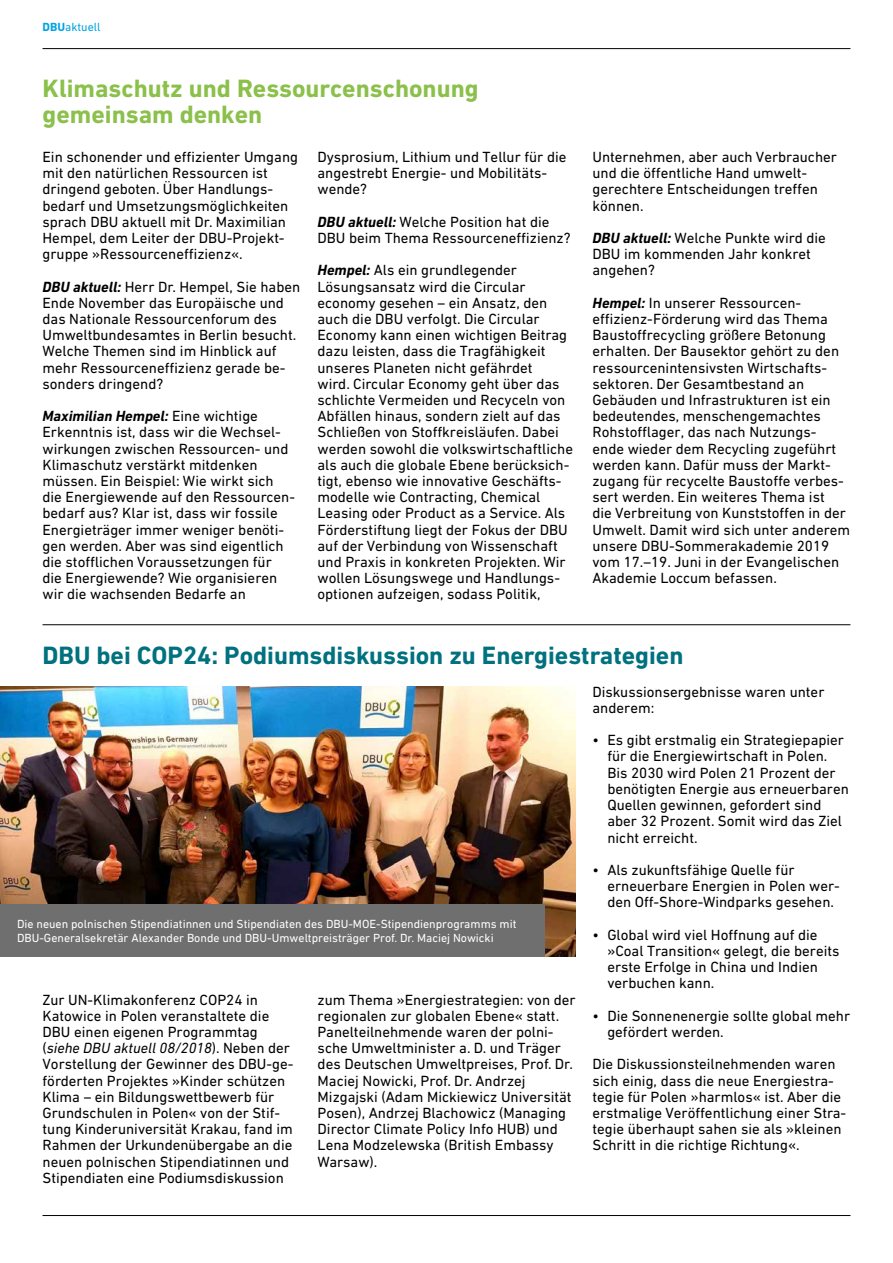
<style>
.page{position:relative;width:893px;height:1263px;background:#fff}
.page>*{position:absolute;margin:0;border:0;box-sizing:border-box;transform-origin:0 0}
.Überschrift_17pt_bla{font:700 25.5px "DIN Next W1 G";color:#00717e}
.Überschrift_17pt_grü{font:700 25.5px/25.5px "DIN Next W1 G";color:#8bc04b}
.Interview{font:15px/16.2px "DIN Next W1 G";color:#000}
.Text_10pt_schwarz{font:15px/16.2px "DIN Next W1 G";color:#000}
.Aufzählung_10pt_schw{font:15px/16.2px "DIN Next W1 G";color:#000}
.t1{font:12px/14.4px "DIN Next W1 G";color:#fff}
.t2{font:12px "DIN Next W1 G";color:#00a4e1}
.s1{font-weight:700}
.s2{font-weight:700;font-style:italic}
.s3{font-style:italic}
</style>
<div class="page">
<hr style="left:43px;top:1215px;width:807px;height:1px;background:#000">
<hr style="left:43px;top:624px;width:807px;height:1px;background:#000">
<img style="left:0;top:686px;width:575px;height:271px">
<div style="left:0;top:905px;width:544px;height:52px;background:#706f6f"></div>
<hr style="left:43px;top:48px;width:807px;height:1px;background:#000">
<p class="t2" style="left:43px;top:20px;width:60px"><span class="s1">DBU</span>aktuell</p>
<p class="Überschrift_17pt_grü" style="left:43px;top:76px;width:437px">Klimaschutz und Ressourcenschonung gemeinsam denken</p>
<p class="Interview" style="left:317px;top:149px;width:250px">Dysprosium, Lithium und Tellur für die angestrebt Energie- und Mobilitäts&shy;wende?</p>
<p class="Interview" style="left:317px;top:213px;width:255px"><span class="s2">DBU aktuell:</span> Welche Position hat die<br>DBU beim Thema Ressourceneffizienz?</p>
<p class="Interview" style="left:317px;top:262px;width:257px"><span class="s2">Hempel:</span> Als ein grundlegender Lösungsansatz wird die Circular economy gesehen – ein Ansatz, den auch die DBU verfolgt. Die Circular Economy kann einen wichtigen Beitrag dazu leisten, dass die Tragfähigkeit unseres Planeten nicht gefährdet<br>wird. Circular Economy geht über das schlichte Vermeiden und Recyceln von Abfällen hinaus, sondern zielt auf das Schließen von Stoffkreisläufen. Dabei werden sowohl die volkswirtschaftliche als auch die globale Ebene berücksich&shy;tigt, ebenso wie innovative Geschäfts&shy;modelle wie Contracting, Chemical Leasing oder Product as a Service. Als Förderstiftung liegt der Fokus der DBU auf der Verbindung von Wissenschaft und Praxis in konkreten Projekten. Wir wollen Lösungswege und Handlungs&shy;optionen aufzeigen, sodass Politik,</p>
<p class="Text_10pt_schwarz" style="left:43px;top:149px;width:257px">Ein schonender und effizienter Umgang mit den natürlichen Ressourcen ist dringend geboten. Über Handlungs&shy;bedarf und Umsetzungsmöglichkeiten sprach DBU aktuell mit Dr. Maximilian Hempel, dem Leiter der DBU-Projekt&shy;gruppe »Ressourceneffizienz«.</p>
<p class="Interview" style="left:43px;top:278px;width:259px"><span class="s2">DBU aktuell:</span> Herr Dr. Hempel, Sie haben Ende November das Europäische und das Nationale Ressourcenforum des Umweltbundesamtes in Berlin besucht.<br>Welche Themen sind im Hinblick auf mehr Ressourceneffizienz gerade be&shy;sonders dringend?</p>
<p class="Interview" style="left:43px;top:408px;width:254px"><span class="s2">Maximilian Hempel:</span> Eine wichtige Erkenntnis ist, dass wir die Wechsel&shy;wirkungen zwischen Ressourcen- und Klimaschutz verstärkt mitdenken müssen. Ein Beispiel: Wie wirkt sich die Energiewende auf den Ressourcen&shy;bedarf aus? Klar ist, dass wir fossile Energieträger immer weniger benöti&shy;gen werden. Aber was sind eigentlich die stofflichen Voraussetzungen für<br>die Energiewende? Wie organisieren wir die wachsenden Bedarfe an</p>
<p class="Interview" style="left:592px;top:149px;width:246px">Unternehmen, aber auch Verbraucher und die öffentliche Hand umwelt&shy;gerechtere Entscheidungen treffen können.</p>
<p class="Interview" style="left:592px;top:230px;width:235px"><span class="s2">DBU aktuell:</span> Welche Punkte wird die<br>DBU im kommenden Jahr konkret angehen?</p>
<p class="Interview" style="left:592px;top:294px;width:259px"><span class="s2">Hempel:</span> In unserer Ressourcen&shy;effizienz-Förderung wird das Thema Baustoffrecycling größere Betonung erhalten. Der Bausektor gehört zu den ressourcenintensivsten Wirtschafts&shy;sektoren. Der Gesamtbestand an Gebäuden und Infrastrukturen ist ein bedeutendes, menschengemachtes Rohstofflager, das nach Nutzungs&shy;ende wieder dem Recycling zugeführt werden kann. Dafür muss der Markt&shy;zugang für recycelte Baustoffe verbes&shy;sert werden. Ein weiteres Thema ist<br>die Verbreitung von Kunststoffen in der Umwelt. Damit wird sich unter anderem unsere DBU-Sommerakademie 2019 vom 17.–19. Juni in der Evangelischen Akademie Loccum befassen.</p>
<p class="Überschrift_17pt_bla" style="left:43px;top:641px;width:642px">DBU bei COP24: Podiumsdiskussion zu Energiestrategien</p>
<p class="t1" style="left:17px;top:917px;width:501px">Die neuen polnischen Stipendiatinnen und Stipendiaten des DBU-MOE-Stipendienprogramms mit<br>DBU-Generalsekretär Alexander Bonde und DBU-Umweltpreisträger Prof. Dr. Maciej Nowicki</p>
<p class="Text_10pt_schwarz" style="left:43px;top:991px;width:252px">Zur UN-Klimakonferenz COP24 in Katowice in Polen veranstaltete die DBU einen eigenen Programmtag (<span class="s3">siehe DBU aktuell 08/2018</span>). Neben der Vorstellung der Gewinner des DBU-ge&shy;förderten Projektes »Kinder schützen Klima – ein Bildungswettbewerb für Grundschulen in Polen« von der Stif&shy;tung Kinderuniversität Krakau, fand im Rahmen der Urkundenübergabe an die neuen polnischen Stipendiatinnen und Stipendiaten eine Podiumsdiskussion</p>
<p class="Text_10pt_schwarz" style="left:318px;top:991px;width:259px">zum Thema »Energiestrategien: von der regionalen zur globalen Ebene« statt.<br>Panelteilnehmende waren der polni&shy;sche Umweltminister a. D. und Träger des Deutschen Umweltpreises, Prof. Dr.<br>Maciej Nowicki, Prof. Dr. Andrzej Mizgajski (Adam Mickiewicz Universität Posen), Andrzej Blachowicz (Managing Director Climate Policy Info HUB) und Lena Modzelewska (British Embassy Warsaw).</p>
<p class="Text_10pt_schwarz" style="left:592px;top:683px;width:233px">Diskussionsergebnisse waren unter anderem:</p>
<p class="Aufzählung_10pt_schw" style="left:607px;top:732px;width:243px;text-indent:-15px">• Es gibt erstmalig ein Strategiepapier für die Energiewirtschaft in Polen.<br>Bis 2030 wird Polen 21 Prozent der benötigten Energie aus erneuerbaren Quellen gewinnen, gefordert sind aber 32 Prozent. Somit wird das Ziel nicht erreicht.</p>
<p class="Aufzählung_10pt_schw" style="left:607px;top:861px;width:234px;text-indent:-15px">• Als zukunftsfähige Quelle für erneuerbare Energien in Polen wer&shy;den Off-Shore-Windparks gesehen.</p>
<p class="Aufzählung_10pt_schw" style="left:607px;top:926px;width:234px;text-indent:-15px">• Global wird viel Hoffnung auf die »Coal Transition« gelegt, die bereits erste Erfolge in China und Indien verbuchen kann.</p>
<p class="Aufzählung_10pt_schw" style="left:607px;top:1007px;width:244px;text-indent:-15px">• Die Sonnenenergie sollte global mehr gefördert werden.</p>
<p class="Text_10pt_schwarz" style="left:592px;top:1056px;width:255px">Die Diskussionsteilnehmenden waren sich einig, dass die neue Energiestra&shy;tegie für Polen »harmlos« ist. Aber die erstmalige Veröffentlichung einer Stra&shy;tegie überhaupt sahen sie als »kleinen Schritt in die richtige Richtung«.</p>
</div>
